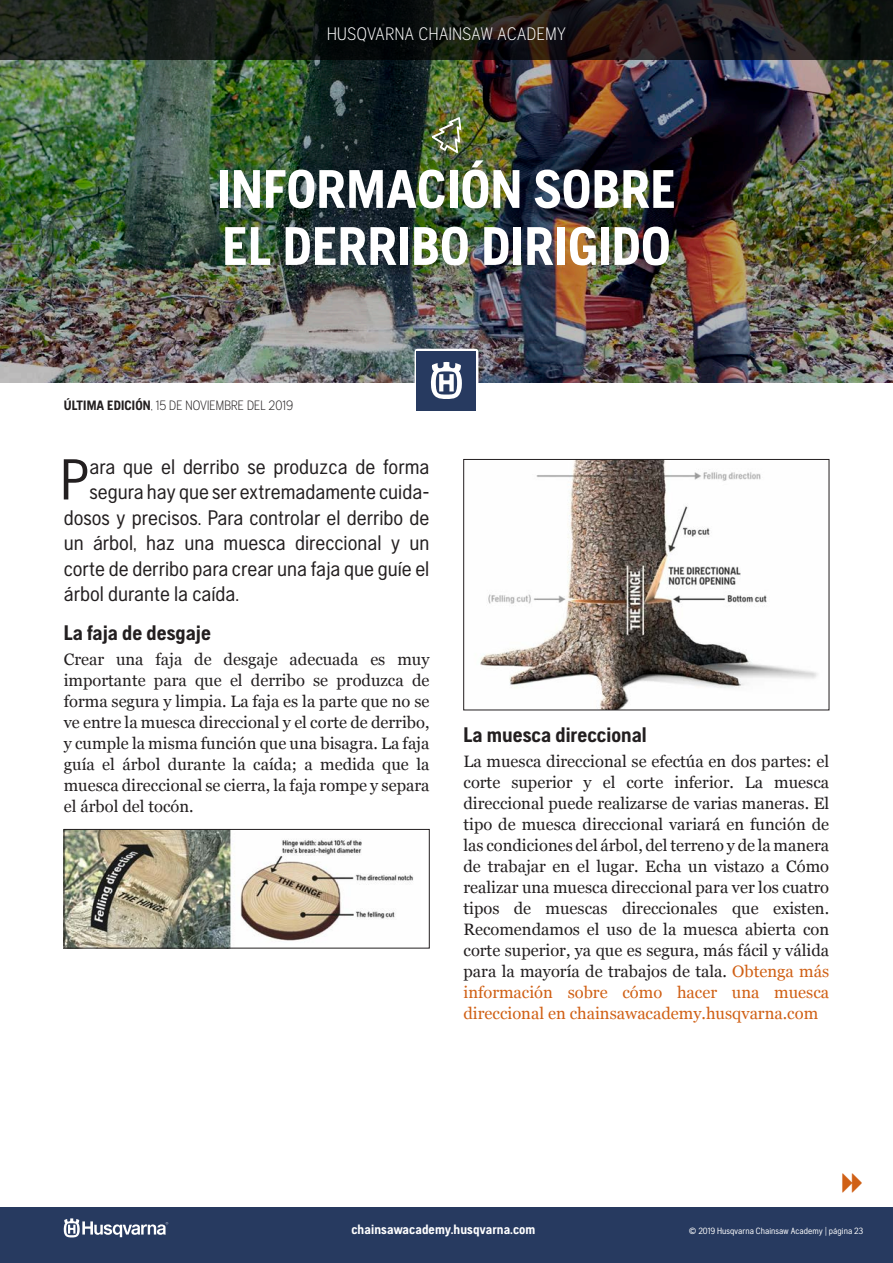
<style>
.page{position:relative;width:893px;height:1263px;background:#fff}
.page>*{position:absolute;margin:0;border:0;box-sizing:border-box;transform-origin:0 0}
.INTRO{font:57.45px "Husqvarna Gothic";color:#231f20}
.HEAD{font:700 54px/57px "Husqvarna Gothic";letter-spacing:.01em;color:#fff}
.INTRO-2{font:21px "Husqvarna Gothic";color:#231f20}
.SUBHEAD_p14{font:700 21px "Husqvarna Gothic";color:#231f20}
.t1{font:300 18px "Husqvarna Gothic";letter-spacing:.03em;color:#fff}
.BODY{font:16.5px/21px "Georgia";color:#231f20;text-align:justify}
.t2{font:300 13.5px "Husqvarna Gothic";letter-spacing:.01em;color:#231f20}
.t3{font:700 13.5px "Husqvarna Gothic";letter-spacing:.005em;color:#fff}
.t4{font:9px "Husqvarna Gothic";letter-spacing:.005em;color:#fff}
.s1{font-weight:700}
.s2{color:#d06015}
</style>
<div class="page">
<div style="left:0;top:1208px;width:893px;height:55px;background:#273a60"></div>
<svg style="left:64px;top:1218px;width:104px;height:19px"></svg>
<img style="left:0;top:60px;width:893px;height:323px">
<svg style="left:415px;top:349px;width:63px;height:63px"></svg>
<div style="left:417px;top:351px;width:59px;height:59px;background:#273a60"></div>
<svg style="left:431px;top:362px;width:31px;height:37px"></svg>
<svg style="left:433px;top:117px;width:27px;height:36px"></svg>
<svg style="left:0;top:0;width:893px;height:60px;background:#181a15"></svg>
<img style="left:66px;top:831px;width:347px;height:115px">
<div style="left:64px;top:829px;width:365px;height:119px;border:1px solid #231f20"></div>
<img style="left:480px;top:461px;width:338px;height:247px">
<div style="left:463px;top:459px;width:366px;height:251px;border:1px solid #231f20"></div>
<p class="t1" style="left:327px;top:24px;width:240px">HUSQVARNA CHAINSAW ACADEMY</p>
<p class="HEAD" style="left:217px;top:160px;width:460px">INFORMACIÓN SOBRE<br>EL DERRIBO DIRIGIDO</p>
<p class="t2" style="left:64px;top:398px;width:231px"><span class="s1">ÚLTIMA EDICIÓN</span>, 15 DE NOVIEMBRE DEL 2019</p>
<p class="INTRO" style="left:60px;top:447px;width:31px">P</p>
<p class="INTRO-2" style="left:90px;top:455px;width:341px">ara que el derribo se produzca de forma</p>
<p class="INTRO-2" style="left:90px;top:480px;width:341px">segura hay que ser extremadamente cuida-</p>
<p class="INTRO-2" style="left:64px;top:506px;width:367px">dosos y precisos. Para controlar el derribo de</p>
<p class="INTRO-2" style="left:64px;top:531px;width:367px">un árbol, haz una muesca direccional y un</p>
<p class="INTRO-2" style="left:64px;top:557px;width:367px">corte de derribo para crear una faja que guíe el</p>
<p class="INTRO-2" style="left:64px;top:582px;width:177px">árbol durante la caída.</p>
<p class="SUBHEAD_p14" style="left:64px;top:620px;width:149px">La faja de desgaje</p>
<p class="BODY" style="left:64px;top:649px;width:367px">Crear una faja de desgaje adecuada es muy importante para que el derribo se produzca de forma segura y limpia. La faja es la parte que no se ve entre la muesca direccional y el corte de derribo, y cumple la misma función que una bisagra. La faja guía el árbol durante la caída; a medida que la muesca direccional se cierra, la faja rompe y separa el árbol del tocón.</p>
<p class="SUBHEAD_p14" style="left:463px;top:722px;width:185px">La muesca direccional</p>
<p class="BODY" style="left:463px;top:751px;width:367px">La muesca direccional se efectúa en dos partes: el corte superior y el corte inferior. La muesca direccional puede realizarse de varias maneras. El tipo de muesca direccional variará en función de las condiciones del árbol, del terreno y de la manera de trabajar en el lugar. Echa un vistazo a Cómo realizar una muesca direccional para ver los cuatro tipos de muescas direccionales que existen.<br>Recomendamos el uso de la muesca abierta con corte superior, ya que es segura, más fácil y válida para la mayoría de trabajos de tala. <span class="s2">Obtenga más información sobre cómo hacer una muesca direccional en chainsawacademy.husqvarna.com</span></p>
<p class="t3" style="left:351px;top:1222px;width:186px">chainsawacademy.husqvarna.com</p>
<p class="t4" style="left:689px;top:1226px;width:176px">© 2019 Husqvarna Chainsaw Academy | página 23</p>
</div>
